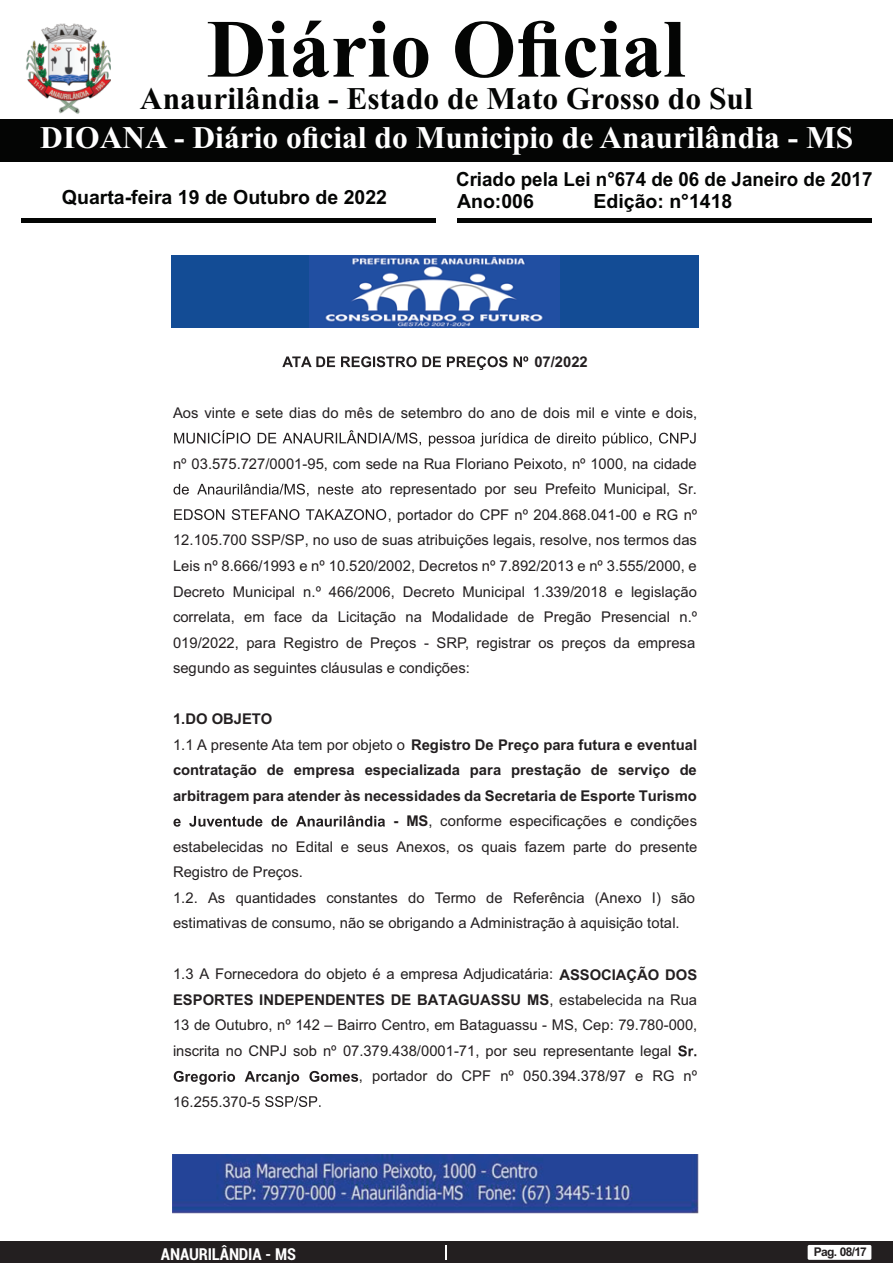
<style>
.page{position:relative;width:893px;height:1263px;background:#fff}
.page>*{position:absolute;margin:0;border:0;box-sizing:border-box;transform-origin:0 0}
.t1{font:700 82.5px "Times New Roman";color:#040504}
.t2{font:700 31.5px "Times New Roman";color:#fff}
.t3{font:700 31.5px "Times New Roman";color:#040504}
.t4{font:700 19.5px "Arial";color:#040504}
.t5{font:700 19.5px "Arial";color:#040504;scale:.96 1}
.t6{font:700 condensed 16.5px "Roboto";letter-spacing:-.01em;color:#fff}
.t7{font:14.85px/25.5px "Arial";color:#231f20}
.t8{font:700 14.85px/25.5px "Arial";color:#231f20}
.t9{font:700 12px "Arial";letter-spacing:-.055em;color:#231f20}
.s1{font-weight:400}
.s2{font-weight:700}
</style>
<div class="page">
<div style="left:0;top:1242px;width:893px;height:21px;background:#231f20"></div>
<svg style="left:446px;top:1245px;width:1px;height:15px"></svg>
<div style="left:808px;top:1245px;width:63px;height:15px;background:#fff;border-radius:2px"></div>
<div style="left:0;top:119px;width:893px;height:42px;background:#040504"></div>
<hr style="left:21px;top:218px;width:415px;height:4px;background:#040504">
<hr style="left:457px;top:218px;width:415px;height:4px;background:#040504">
<img style="left:25px;top:23px;width:86px;height:91px">
<div style="left:171px;top:255px;width:528px;height:73px;background:#134c95"></div>
<img style="left:309px;top:255px;width:251px;height:73px">
<img style="left:173px;top:1155px;width:525px;height:58px">
<svg style="left:282px;top:356px;width:246px;height:14px"></svg>
<svg style="left:174px;top:430px;width:522px;height:16px"></svg>
<svg style="left:173px;top:484px;width:172px;height:12px"></svg>
<svg style="left:174px;top:509px;width:212px;height:11px"></svg>
<svg style="left:173px;top:816px;width:212px;height:11px"></svg>
<svg style="left:678px;top:1045px;width:18px;height:11px"></svg>
<svg style="left:174px;top:1071px;width:184px;height:14px"></svg>
<svg style="left:265px;top:1096px;width:56px;height:11px"></svg>
<h1 class="t1" style="left:207px;top:21px;width:480px">Diário Oficial</h1>
<h2 class="t3" style="left:140px;top:88px;width:614px">Anaurilândia - Estado de Mato Grosso do Sul</h2>
<h2 class="t2" style="left:40px;top:126px;width:814px">DIOANA - Diário oficial do Municipio de Anaurilândia - MS</h2>
<h3 class="t5" style="left:456px;top:172px;width:435px">Criado pela Lei n°674 de 06 de Janeiro de 2017</h3>
<h3 class="t4" style="left:62px;top:190px;width:327px">Quarta-feira 19 de Outubro de 2022</h3>
<h3 class="t4" style="left:457px;top:193px;width:78px">Ano:006</h3>
<h3 class="t4" style="left:593px;top:193px;width:140px">Edição: n°1418</h3>
<p class="t8" style="left:534px;top:350px;width:55px">07/2022</p>
<p class="t7" style="left:173px;top:401px;width:526px">Aos vinte e sete dias do mês de setembro do ano de dois mil e vinte e dois,</p>
<p class="t7" style="left:173px;top:452px;width:525px">nº 03.575.727/0001-95, com sede na Rua Floriano Peixoto, nº 1000, na cidade</p>
<p class="t7" style="left:346px;top:478px;width:353px">e ato representado por seu Prefeito Municipal, Sr.</p>
<p class="t7" style="left:388px;top:503px;width:311px">, portador do CPF nº 204.868.041-00 e RG nº</p>
<p class="t7" style="left:173px;top:529px;width:525px">12.105.700 SSP/SP, no uso de suas atribuições legais, resolve, nos termos das</p>
<p class="t7" style="left:173px;top:554px;width:525px">Leis nº 8.666/1993 e nº 10.520/2002, Decretos nº 7.892/2013 e nº 3.555/2000, e</p>
<p class="t7" style="left:173px;top:580px;width:525px">Decreto Municipal n.º 466/2006, Decreto Municipal 1.339/2018 e legislação</p>
<p class="t7" style="left:173px;top:605px;width:526px">correlata, em face da Licitação na Modalidade de Pregão Presencial n.º</p>
<p class="t7" style="left:173px;top:631px;width:524px">019/2022, para Registro de Preços - SRP, registrar os preços da empresa</p>
<p class="t7" style="left:173px;top:656px;width:298px">segundo as seguintes cláusulas e condições:</p>
<p class="t8" style="left:173px;top:708px;width:526px">1.DO OBJETO<br><span class="s1">1.1 A presente Ata tem por objeto o</span> Registro De Preço para futura e eventual contratação de empresa especializada para prestação de serviço de arbitragem para atender às necessidades da Secretaria de Esporte Turismo</p>
<p class="t7" style="left:173px;top:809px;width:526px;text-indent:221px"><span class="s2">- MS</span>, conforme especificações e condições estabelecidas no Edital e seus Anexos, os quais fazem parte do presente Registro de Preços.<br>1.2. As quantidades constantes do Termo de Referência (Anexo I) são estimativas de consumo, não se obrigando a Administração à aquisição total.</p>
<p class="t7" style="left:173px;top:963px;width:526px">1.3 A Fornecedora do objeto é a empresa Adjudicatária: <span class="s2">ASSOCIAÇÃO DOS</span></p>
<p class="t8" style="left:173px;top:988px;width:526px">ESPORTES INDEPENDENTES DE BATAGUASSU MS<span class="s1">, estabelecida na Rua</span></p>
<p class="t7" style="left:173px;top:1014px;width:526px">13 de Outubro, nº 142 – Bairro Centro, em Bataguassu - MS, Cep: 79.780-000,</p>
<p class="t7" style="left:173px;top:1039px;width:500px">inscrita no CNPJ sob nº 07.379.438/0001-71, por seu representante legal</p>
<p class="t7" style="left:359px;top:1065px;width:340px">, portador do CPF nº 050.394.378/97 e RG nº</p>
<p class="t7" style="left:173px;top:1090px;width:89px">16.255.370-5</p>
<p class="t6" style="left:161px;top:1247px;width:136px">ANAURILÂNDIA - MS</p>
<p class="t9" style="left:814px;top:1247px;width:55px">Pag. 08/17</p>
</div>
